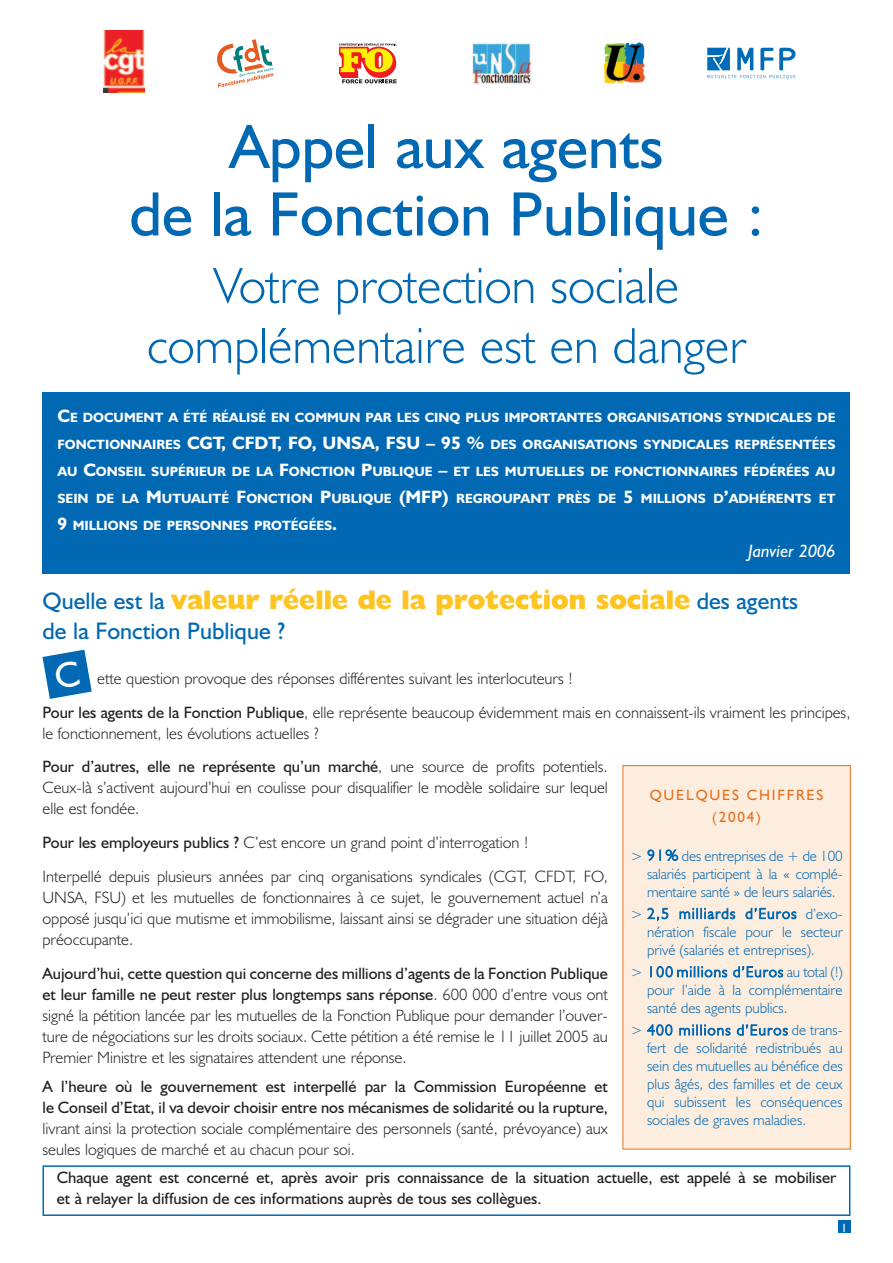
<style>
.page{position:relative;width:893px;height:1263px;background:#fff}
.page>*{position:absolute;margin:0;border:0;box-sizing:border-box;transform-origin:0 0}
.t1{font:63px/67.5px "Humanist 521 BT";color:#0168b3;text-align:center}
.t2{font:300 51px/60px "Humanist 521 BT";color:#0168b3;text-align:center}
.t3{font:800 27px "Humanist 521 BT";color:#fec422}
.t4{font:24px "Humanist 521 BT";color:#0168b3}
.t5{font:italic 18px "Humanist 521 BT";color:#fff}
.t6{font:300 16.5px/21px "Humanist 521 BT";color:#231f20}
.t7{font:16.5px/21px "Humanist 521 BT";color:#231f20}
.t8{font:300 15px/18px "Humanist 521 BT";color:#0168b3;text-align:justify}
.t9{font:15px/21.5px "Humanist 521 BT";letter-spacing:.12em;color:#e4701e;text-align:center}
.t10{font:700 13.5px/27px "Humanist 521 BT";color:#fff;text-align:justify}
.t11{font:12px "Humanist 521 BT";color:#fff}
.s1{font-size:18px}
.s2{font-weight:400;font-size:24px;color:#0168b3}
.s3{font-weight:400}
</style>
<div class="page">
<div style="left:43px;top:392px;width:807px;height:181px;background:#0168b3"></div>
<div style="left:623px;top:766px;width:227px;height:383px;background:#fceddf"></div>
<svg style="left:707px;top:48px;width:88px;height:32px"></svg>
<svg style="left:217px;top:39px;width:56px;height:49px"></svg>
<img style="left:104px;top:31px;width:41px;height:62px">
<svg style="left:339px;top:43px;width:58px;height:40px"></svg>
<img style="left:603px;top:42px;width:42px;height:42px">
<img style="left:473px;top:42px;width:59px;height:43px">
<div style="left:838px;top:1220px;width:12px;height:13px;background:#0168b3"></div>
<div style="left:43px;top:1165px;width:807px;height:51px;border:2px solid #0168b3"></div>
<svg style="left:42px;top:650px;width:50px;height:49px"></svg>
<h1 class="t1" style="left:130px;top:112px;width:635px">Appel aux agents<br>de la Fonction Publique :</h1>
<h2 class="t2" style="left:147px;top:261px;width:601px">Votre protection sociale complémentaire est en danger</h2>
<p class="t10" style="left:58px;top:404px;width:779px"><span class="s1">C</span>E DOCUMENT A ÉTÉ RÉALISÉ EN COMMUN PAR LES CINQ PLUS IMPORTANTES ORGANISATIONS SYNDICALES DE FONCTIONNAIRES <span class="s1">CGT, CFDT, FO, UNSA, FSU – 95 %</span> DES ORGANISATIONS SYNDICALES REPRÉSENTÉES AU <span class="s1">C</span>ONSEIL SUPÉRIEUR DE LA <span class="s1">F</span>ONCTION <span class="s1">P</span>UBLIQUE <span class="s1">–</span> ET LES MUTUELLES DE FONCTIONNAIRES FÉDÉRÉES AU SEIN DE LA <span class="s1">M</span>UTUALITÉ <span class="s1">F</span>ONCTION <span class="s1">P</span>UBLIQUE <span class="s1">(MFP)</span> REGROUPANT PRÈS DE <span class="s1">5</span> MILLIONS D<span class="s1">’</span>ADHÉRENTS ET <span class="s1">9</span> MILLIONS DE PERSONNES PROTÉGÉES<span class="s1">.</span></p>
<p class="t5" style="left:748px;top:540px;width:89px">Janvier 2006</p>
<h3 class="t3" style="left:43px;top:590px;width:757px"><span class="s2">Quelle est la</span> valeur réelle de la protection sociale <span class="s2">des agents</span></h3>
<h3 class="t4" style="left:43px;top:616px;width:244px">de la Fonction Publique ?</h3>
<p class="t6" style="left:43px;top:663px;width:809px;line-height:33.8px;text-indent:55px">ette question provoque des réponses différentes suivant les interlocuteurs !<br><span class="s3">Pour les agents de la Fonction Publique</span>, elle représente beaucoup évidemment mais en connaissent-ils vraiment les principes,</p>
<p class="t6" style="left:43px;top:718px;width:567px;line-height:33.8px">le fonctionnement, les évolutions actuelles ?<br><span class="s3">Pour d’autres, elle ne représente qu’un marché</span>, une source de profits potentiels.</p>
<p class="t6" style="left:43px;top:779px;width:567px">Ceux-là s’activent aujourd’hui en coulisse pour disqualifier le modèle solidaire sur lequel elle est fondée.</p>
<p class="t6" style="left:43px;top:827px;width:567px;line-height:33.8px"><span class="s3">Pour les employeurs publics ?</span> C’est encore un grand point d’interrogation !<br>Interpellé depuis plusieurs années par cinq organisations syndicales (CGT, CFDT, FO,</p>
<p class="t6" style="left:43px;top:889px;width:567px;text-align:justify">UNSA, FSU) et les mutuelles de fonctionnaires à ce sujet, le gouvernement actuel n’a opposé jusqu’ici que mutisme et immobilisme, laissant ainsi se dégrader une situation déjà préoccupante.</p>
<p class="t6" style="left:43px;top:964px;width:567px;text-align:justify"><span class="s3">Aujourd’hui, cette question qui concerne des millions d’agents de la Fonction Publique et leur famille ne peut rester plus longtemps sans réponse</span>. 600 000 d’entre vous ont signé la pétition lancée par les mutuelles de la Fonction Publique pour demander l’ouver&shy;ture de négociations sur les droits sociaux. Cette pétition a été remise le 11 juillet 2005 au Premier Ministre et les signataires attendent une réponse.</p>
<p class="t7" style="left:43px;top:1076px;width:567px">A l’heure où le gouvernement est interpellé par la Commission Européenne et le Conseil d’Etat, il va devoir choisir entre nos mécanismes de solidarité ou la rupture,</p>
<p class="t6" style="left:43px;top:1120px;width:567px">livrant ainsi la protection sociale complémentaire des personnels (santé, prévoyance) aux seules logiques de marché et au chacun pour soi.</p>
<p class="t9" style="left:650px;top:784px;width:175px">QUELQUES CHIFFRES (2004)</p>
<p class="t8" style="left:647px;top:848px;width:197px;text-indent:-16px">&gt; 91% des entreprises de + de 100 salariés participent à la « complé&shy;mentaire santé » de leurs salariés.</p>
<p class="t8" style="left:647px;top:906px;width:197px;text-indent:-17px">&gt; 2,5 milliards d’Euros d’exo&shy;nération fiscale pour le secteur privé (salariés et entreprises).</p>
<p class="t8" style="left:647px;top:964px;width:197px;text-indent:-16px">&gt; 100 millions d’Euros au total (!) pour l’aide à la complémentaire santé des agents publics.</p>
<p class="t8" style="left:647px;top:1023px;width:197px;text-indent:-16px">&gt; 400 millions d’Euros de trans&shy;fert de solidarité redistribués au sein des mutuelles au bénéfice des plus âgés, des familles et de ceux qui subissent les conséquences sociales de graves maladies.</p>
<p class="t7" style="left:57px;top:1166px;width:781px">Chaque agent est concerné et, après avoir pris connaissance de la situation actuelle, est appelé à se mobiliser et à relayer la diffusion de ces informations auprès de tous ses collègues.</p>
<p class="t11" style="left:841px;top:1221px;width:8px">1</p>
</div>
